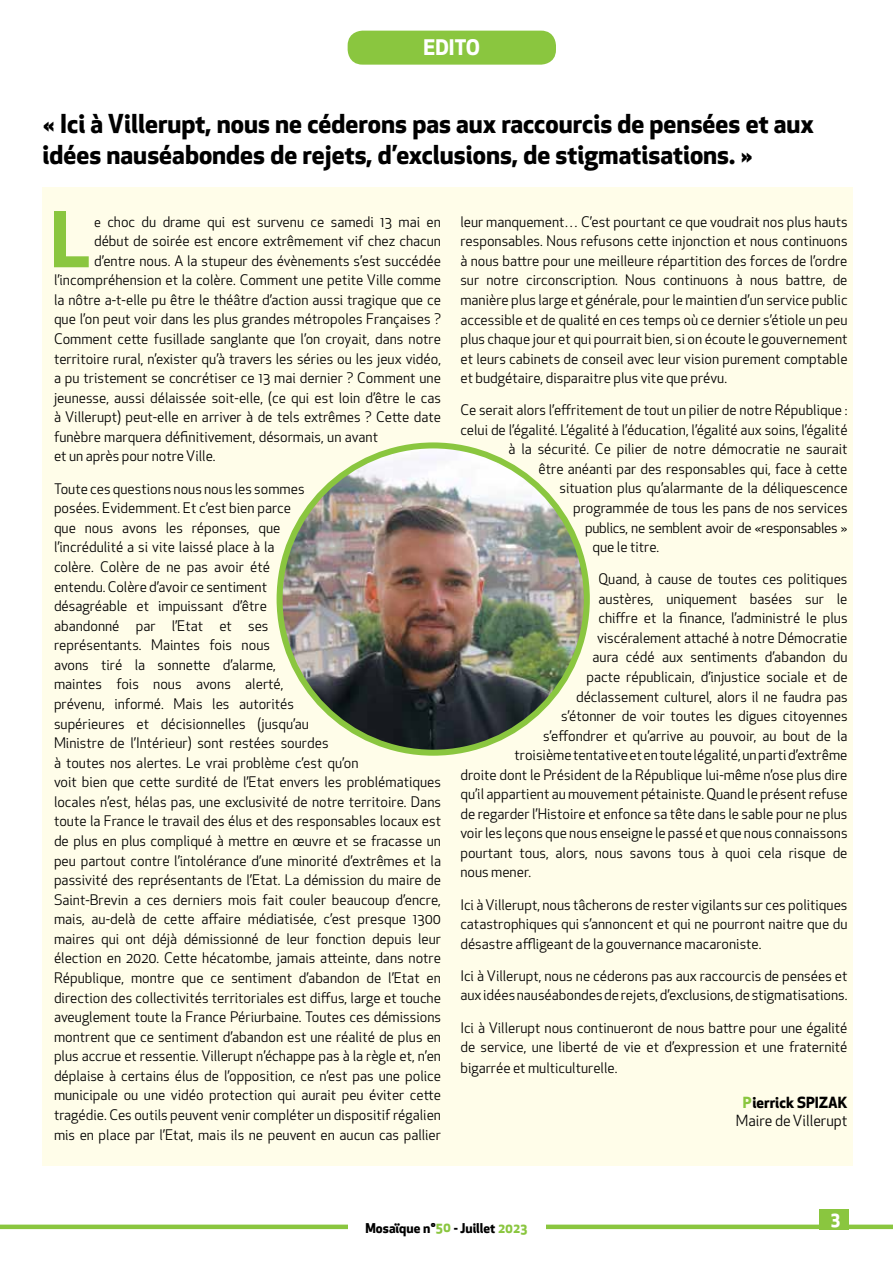
<style>
.page{position:relative;width:893px;height:1263px;background:#fff}
.page>*{position:absolute;margin:0;border:0;box-sizing:border-box;transform-origin:0 0}
.t1{font:700 75px "Apex New";color:#8ac63f}
.t2{font:700 25.5px/30.6px "Apex New";color:#000}
.t3{font:700 21px "Apex New";color:#fff}
.t4{font:700 18px "Apex New";color:#fff}
.t5{font:15px/18px "Apex New";color:#000;text-align:center}
.t6{font:14.25px/19.5px "Apex New";color:#000;text-align:justify}
.t7{font:14.25px "Apex New";letter-spacing:-.02em;color:#000}
.t8{font:700 13.2px "Apex New";color:#000}
.s1{font-size:13.5px}
.s2{font-weight:700;color:#8ac63f}
.s3{font-weight:700}
.s4{color:#8ac63f}
</style>
<div class="page">
<div style="left:0;top:1224px;width:893px;height:5px;background:#8ac63f"></div>
<div style="left:819px;top:1209px;width:30px;height:20px;background:#8ac63f"></div>
<div style="left:348px;top:1219px;width:197px;height:16px;background:#fff"></div>
<div style="left:348px;top:31px;width:208px;height:34px;background:#8ac63f;border-radius:15px"></div>
<div style="left:43px;top:187px;width:810px;height:978px;background:#fffde9"></div>
<img style="left:281px;top:445px;width:306px;height:308px">
<h3 class="t3" style="left:424px;top:32px;width:58px">EDITO</h3>
<h2 class="t2" style="left:43px;top:108px;width:773px">« Ici à Villerupt, nous ne céderons pas aux raccourcis de pensées et aux idées nauséabondes de rejets, d’exclusions, de stigmatisations. »</h2>
<h1 class="t1" style="left:51px;top:185px;width:40px">L</h1>
<p class="t6" style="left:94px;top:212px;width:348px"><span class="s1">e</span> choc du drame qui est survenu ce samedi 13 mai en</p>
<p class="t6" style="left:94px;top:231px;width:348px">début de soirée est encore extrêmement vif chez chacun</p>
<p class="t6" style="left:94px;top:251px;width:348px">d’entre nous. A la stupeur des évènements s’est succédée</p>
<p class="t6" style="left:54px;top:270px;width:389px">l’incompréhension et la colère. Comment une petite Ville comme</p>
<p class="t6" style="left:54px;top:290px;width:388px">la nôtre a-t-elle pu être le théâtre d’action aussi tragique que ce</p>
<p class="t6" style="left:54px;top:310px;width:388px">que l’on peut voir dans les plus grandes métropoles Françaises ?</p>
<p class="t6" style="left:54px;top:329px;width:389px">Comment cette fusillade sanglante que l’on croyait, dans notre</p>
<p class="t6" style="left:54px;top:349px;width:389px">territoire rural, n’exister qu’à travers les séries ou les jeux vidéo,</p>
<p class="t6" style="left:54px;top:368px;width:388px">a pu tristement se concrétiser ce 13 mai dernier ? Comment une</p>
<p class="t6" style="left:54px;top:388px;width:389px">jeunesse, aussi délaissée soit-elle, (ce qui est loin d’être le cas</p>
<p class="t6" style="left:54px;top:407px;width:389px">à Villerupt) peut-elle en arriver à de tels extrêmes ? Cette date</p>
<p class="t6" style="left:54px;top:427px;width:326px">funèbre marquera définitivement, désormais, un avant</p>
<p class="t6" style="left:54px;top:446px;width:163px">et un après pour notre Ville.</p>
<p class="t6" style="left:54px;top:479px;width:389px;text-align:left">Toute ces questions nous nous les sommes<br>posées. Evidemment. Et c’est bien parce<br>que nous avons les réponses, que<br>l’incrédulité a si vite laissé place à la<br>colère. Colère de ne pas avoir été<br>entendu. Colère d’avoir ce sentiment<br>désagréable et impuissant d’être<br>abandonné par l’Etat et ses<br>représentants. Maintes fois nous<br>avons tiré la sonnette d’alarme,<br>maintes fois nous avons alerté,<br>prévenu, informé. Mais les autorités<br>supérieures et décisionnelles (jusqu’au<br>Ministre de l’Intérieur) sont restées sourdes<br>à toutes nos alertes. Le vrai problème c’est qu’on<br>voit bien que cette surdité de l’Etat envers les problématiques locales n’est, hélas pas, une exclusivité de notre territoire. Dans toute la France le travail des élus et des responsables locaux est de plus en plus compliqué à mettre en œuvre et se fracasse un peu partout contre l’intolérance d’une minorité d’extrêmes et la passivité des représentants de l’Etat. La démission du maire de Saint-Brevin a ces derniers mois fait couler beaucoup d’encre, mais, au-delà de cette affaire médiatisée, c’est presque 1300 maires qui ont déjà démissionné de leur fonction depuis leur élection en 2020. Cette hécatombe, jamais atteinte, dans notre République, montre que ce sentiment d’abandon de l’Etat en direction des collectivités territoriales est diffus, large et touche aveuglement toute la France Périurbaine. Toutes ces démissions montrent que ce sentiment d’abandon est une réalité de plus en plus accrue et ressentie. Villerupt n’échappe pas à la règle et, n’en déplaise à certains élus de l’opposition, ce n’est pas une police municipale ou une vidéo protection qui aurait peu éviter cette tragédie. Ces outils peuvent venir compléter un dispositif régalien mis en place par l’Etat, mais ils ne peuvent en aucun cas pallier</p>
<p class="t6" style="left:460px;top:212px;width:389px">leur manquement… C’est pourtant ce que voudrait nos plus hauts responsables. Nous refusons cette injonction et nous continuons à nous battre pour une meilleure répartition des forces de l’ordre sur notre circonscription. Nous continuons à nous battre, de manière plus large et générale, pour le maintien d’un service public accessible et de qualité en ces temps où ce dernier s’étiole un peu plus chaque jour et qui pourrait bien, si on écoute le gouvernement et leurs cabinets de conseil avec leur vision purement comptable et budgétaire, disparaitre plus vite que prévu.</p>
<p class="t6" style="left:460px;top:400px;width:389px">Ce serait alors l’effritement de tout un pilier de notre République :</p>
<p class="t6" style="left:460px;top:420px;width:389px">celui de l’égalité. L’égalité à l’éducation, l’égalité aux soins, l’égalité</p>
<p class="t6" style="left:509px;top:439px;width:341px">à la sécurité. Ce pilier de notre démocratie ne saurait</p>
<p class="t6" style="left:539px;top:459px;width:310px">être anéanti par des responsables qui, face à cette</p>
<p class="t6" style="left:560px;top:479px;width:290px">situation plus qu’alarmante de la déliquescence</p>
<p class="t6" style="left:573px;top:498px;width:276px">programmée de tous les pans de nos services</p>
<p class="t7" style="left:585px;top:518px;width:264px">publics, ne semblent avoir de «responsables »</p>
<p class="t6" style="left:592px;top:537px;width:68px">que le titre.</p>
<p class="t6" style="left:598px;top:569px;width:250px">Quand, à cause de toutes ces politiques</p>
<p class="t6" style="left:598px;top:589px;width:250px">austères, uniquement basées sur le</p>
<p class="t6" style="left:598px;top:608px;width:250px">chiffre et la finance, l’administré le plus</p>
<p class="t6" style="left:597px;top:628px;width:252px">viscéralement attaché à notre Démocratie</p>
<p class="t6" style="left:592px;top:647px;width:256px">aura cédé aux sentiments d’abandon du</p>
<p class="t6" style="left:586px;top:667px;width:263px">pacte républicain, d’injustice sociale et de</p>
<p class="t6" style="left:576px;top:687px;width:273px">déclassement culturel, alors il ne faudra pas</p>
<p class="t6" style="left:561px;top:706px;width:288px">s’étonner de voir toutes les digues citoyennes</p>
<p class="t6" style="left:543px;top:726px;width:306px">s’effondrer et qu’arrive au pouvoir, au bout de la</p>
<p class="t6" style="left:514px;top:745px;width:334px">troisième tentative et en toute légalité, un parti d’extrême</p>
<p class="t6" style="left:460px;top:765px;width:389px">droite dont le Président de la République lui-même n’ose plus dire</p>
<p class="t6" style="left:460px;top:784px;width:389px">qu’il appartient au mouvement pétainiste. Quand le présent refuse</p>
<p class="t6" style="left:460px;top:804px;width:389px">de regarder l’Histoire et enfonce sa tête dans le sable pour ne plus</p>
<p class="t6" style="left:460px;top:823px;width:389px">voir les leçons que nous enseigne le passé et que nous connaissons</p>
<p class="t6" style="left:460px;top:843px;width:389px">pourtant tous, alors, nous savons tous à quoi cela risque de</p>
<p class="t6" style="left:460px;top:862px;width:72px">nous mener.</p>
<p class="t6" style="left:460px;top:895px;width:389px">Ici à Villerupt, nous tâcherons de rester vigilants sur ces politiques catastrophiques qui s’annoncent et qui ne pourront naitre que du désastre affligeant de la gouvernance macaroniste.</p>
<p class="t6" style="left:460px;top:966px;width:389px">Ici à Villerupt, nous ne céderons pas aux raccourcis de pensées et aux idées nauséabondes de rejets, d’exclusions, de stigmatisations.</p>
<p class="t6" style="left:460px;top:1017px;width:389px;line-height:20px">Ici à Villerupt nous continueront de nous battre pour une égalité de service, une liberté de vie et d’expression et une fraternité bigarrée et multiculturelle.</p>
<p class="t5" style="left:736px;top:1093px;width:113px"><span class="s2">P</span><span class="s3">ierrick SPIZAK<br></span>Maire de Villerupt</p>
<p class="t8" style="left:365px;top:1219px;width:163px">Mosaïque n°<span class="s4">50</span> - Juillet <span class="s4">2023</span></p>
<p class="t4" style="left:831px;top:1206px;width:11px">3</p>
</div>
